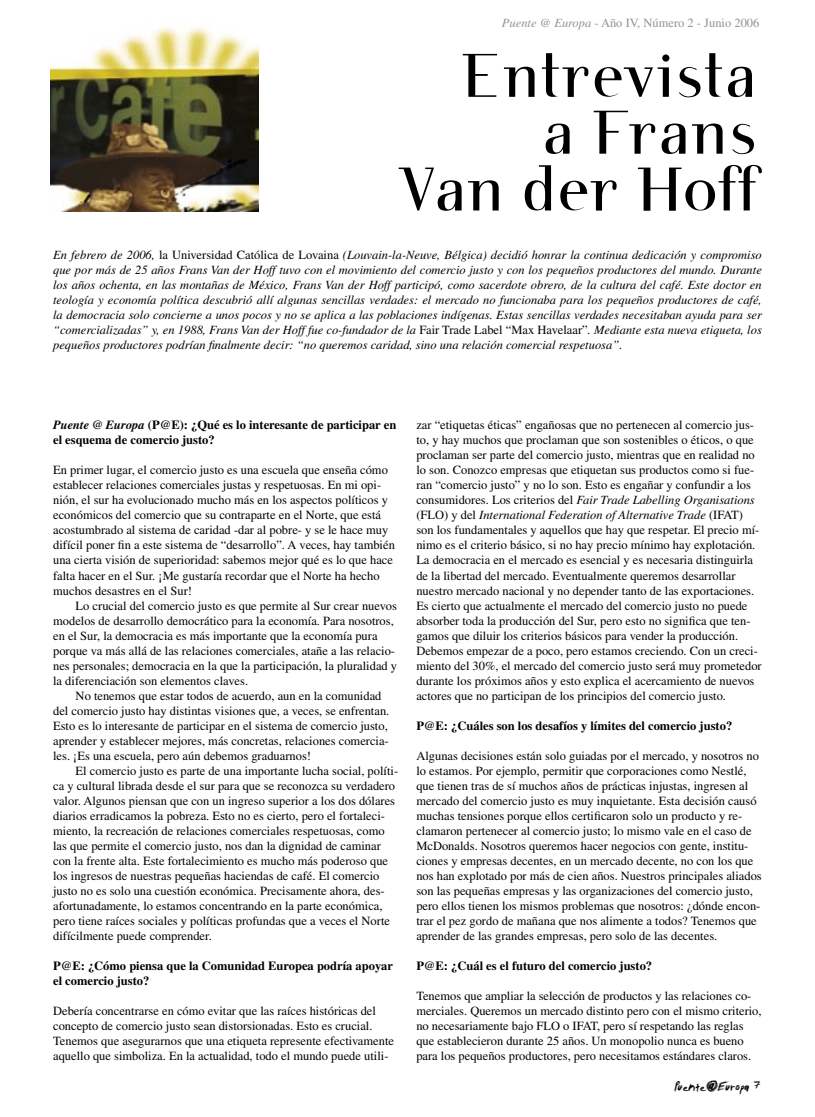
<style>
.page{position:relative;width:815px;height:1117px;background:#fff}
.page>*{position:absolute;margin:0;border:0;box-sizing:border-box;transform-origin:0 0}
.t1{font:15px "Tibetan Beefgarden AOE";color:#000}
.t2{font:12.5px/15px "Times";color:#000}
.t3{font:italic 12.5px/15px "Times";color:#000;text-align:justify}
.t4{font:700 12.5px/15px "Times";color:#000}
.t5{font:12.5px "Times";color:#939393}
.s1{font-style:italic}
.s2{font-style:normal}
.s3{font-size:20px}
</style>
<div class="page">
<svg style="left:463px;top:53px;width:289px;height:45px"></svg>
<svg style="left:546px;top:110px;width:208px;height:45px"></svg>
<svg style="left:399px;top:165px;width:363px;height:46px"></svg>
<img style="left:51px;top:27px;width:208px;height:185px">
<p class="t5" style="left:502px;top:16px;width:259px"><span class="s1">Puente @ Europa</span> - Año IV, Número 2 - Junio 2006</p>
<p class="t3" style="left:53px;top:247px;width:710px">En febrero de 2006, <span class="s2">la Universidad Católica de Lovaina</span> (Louvain-la-Neuve, Bélgica) decidió honrar la continua dedicación y compromiso que por más de 25 años Frans Van der Hoff tuvo con el movimiento del comercio justo y con los pequeños productores del mundo. Durante los años ochenta, en las montañas de México, Frans Van der Hoff participó, como sacerdote obrero, de la cultura del café. Este doctor en teología y economía política descubrió allí algunas sencillas verdades: el mercado no funcionaba para los pequeños productores de café, la democracia solo concierne a unos pocos y no se aplica a las poblaciones indígenas. Estas sencillas verdades necesitaban ayuda para ser “comercializadas” y, en 1988, Frans Van der Hoff fue co-fundador de la <span class="s2">Fair Trade Label “Max Havelaar”</span>. Mediante esta nueva etiqueta, los pequeños productores podrían finalmente decir: “no queremos caridad, sino una relación comercial respetuosa”.</p>
<p class="t4" style="left:53px;top:417px;width:345px"><span class="s1">Puente @ Europa</span> (P@E): ¿Qué es lo interesante de participar en el esquema de comercio justo?</p>
<p class="t2" style="left:53px;top:462px;width:343px">En primer lugar, el comercio justo es una escuela que enseña cómo establecer relaciones comerciales justas y respetuosas. En mi opi&shy;nión, el sur ha evolucionado mucho más en los aspectos políticos y económicos del comercio que su contraparte en el Norte, que está acostumbrado al sistema de caridad -dar al pobre- y se le hace muy difícil poner fin a este sistema de “desarrollo”. A veces, hay también una cierta visión de superioridad: sabemos mejor qué es lo que hace falta hacer en el Sur. ¡Me gustaría recordar que el Norte ha hecho muchos desastres en el Sur!</p>
<p class="t2" style="left:53px;top:597px;width:346px;text-indent:22px">Lo crucial del comercio justo es que permite al Sur crear nuevos modelos de desarrollo democrático para la economía. Para nosotros, en el Sur, la democracia es más importante que la economía pura porque va más allá de las relaciones comerciales, atañe a las relacio&shy;nes personales; democracia en la que la participación, la pluralidad y la diferenciación son elementos claves.</p>
<p class="t2" style="left:53px;top:687px;width:338px;text-indent:22px">No tenemos que estar todos de acuerdo, aun en la comunidad del comercio justo hay distintas visiones que, a veces, se enfrentan.<br>Esto es lo interesante de participar en el sistema de comercio justo, aprender y establecer mejores, más concretas, relaciones comercia&shy;les. ¡Es una escuela, pero aún debemos graduarnos!</p>
<p class="t2" style="left:53px;top:762px;width:347px;text-indent:22px">El comercio justo es parte de una importante lucha social, políti&shy;ca y cultural librada desde el sur para que se reconozca su verdadero valor. Algunos piensan que con un ingreso superior a los dos dólares diarios erradicamos la pobreza. Esto no es cierto, pero el fortaleci&shy;miento, la recreación de relaciones comerciales respetuosas, como las que permite el comercio justo, nos dan la dignidad de caminar con la frente alta. Este fortalecimiento es mucho más poderoso que los ingresos de nuestras pequeñas haciendas de café. El comercio justo no es solo una cuestión económica. Precisamente ahora, des&shy;afortunadamente, lo estamos concentrando en la parte económica, pero tiene raíces sociales y políticas profundas que a veces el Norte difícilmente puede comprender.</p>
<p class="t4" style="left:53px;top:957px;width:341px">P@E: ¿Cómo piensa que la Comunidad Europea podría apoyar el comercio justo?</p>
<p class="t2" style="left:53px;top:1002px;width:342px">Debería concentrarse en cómo evitar que las raíces históricas del concepto de comercio justo sean distorsionadas. Esto es crucial.<br>Tenemos que asegurarnos que una etiqueta represente efectivamente aquello que simboliza. En la actualidad, todo el mundo puede utili-</p>
<p class="t2" style="left:416px;top:417px;width:347px">zar “etiquetas éticas” engañosas que no pertenecen al comercio jus&shy;to, y hay muchos que proclaman que son sostenibles o éticos, o que proclaman ser parte del comercio justo, mientras que en realidad no lo son. Conozco empresas que etiquetan sus productos como si fue&shy;ran “comercio justo” y no lo son. Esto es engañar y confundir a los consumidores. Los criterios del <span class="s1">Fair Trade Labelling Organisations </span>(FLO) y del <span class="s1">International Federation of Alternative Trade</span> (IFAT) son los fundamentales y aquellos que hay que respetar. El precio mí&shy;nimo es el criterio básico, si no hay precio mínimo hay explotación.<br>La democracia en el mercado es esencial y es necesaria distinguirla de la libertad del mercado. Eventualmente queremos desarrollar nuestro mercado nacional y no depender tanto de las exportaciones.<br>Es cierto que actualmente el mercado del comercio justo no puede absorber toda la producción del Sur, pero esto no significa que ten&shy;gamos que diluir los criterios básicos para vender la producción.<br>Debemos empezar de a poco, pero estamos creciendo. Con un creci&shy;miento del 30%, el mercado del comercio justo será muy prometedor durante los próximos años y esto explica el acercamiento de nuevos actores que no participan de los principios del comercio justo.</p>
<p class="t4" style="left:416px;top:717px;width:317px">P@E: ¿Cuáles son los desafíos y límites del comercio justo?</p>
<p class="t2" style="left:416px;top:747px;width:347px">Algunas decisiones están solo guiadas por el mercado, y nosotros no lo estamos. Por ejemplo, permitir que corporaciones como Nestlé, que tienen tras de sí muchos años de prácticas injustas, ingresen al mercado del comercio justo es muy inquietante. Esta decisión causó muchas tensiones porque ellos certificaron solo un producto y re&shy;clamaron pertenecer al comercio justo; lo mismo vale en el caso de McDonalds. Nosotros queremos hacer negocios con gente, institu&shy;ciones y empresas decentes, en un mercado decente, no con los que nos han explotado por más de cien años. Nuestros principales aliados son las pequeñas empresas y las organizaciones del comercio justo, pero ellos tienen los mismos problemas que nosotros: ¿dónde encon&shy;trar el pez gordo de mañana que nos alimente a todos? Tenemos que aprender de las grandes empresas, pero solo de las decentes.</p>
<p class="t4" style="left:416px;top:957px;width:237px">P@E: ¿Cuál es el futuro del comercio justo?</p>
<p class="t2" style="left:416px;top:987px;width:347px">Tenemos que ampliar la selección de productos y las relaciones co&shy;merciales. Queremos un mercado distinto pero con el mismo criterio, no necesariamente bajo FLO o IFAT, pero sí respetando las reglas que establecieron durante 25 años. Un monopolio nunca es bueno para los pequeños productores, pero necesitamos estándares claros.</p>
<p class="t1" style="left:674px;top:1077px;width:88px">Puente@Europa <span class="s3">7</span></p>
</div>
